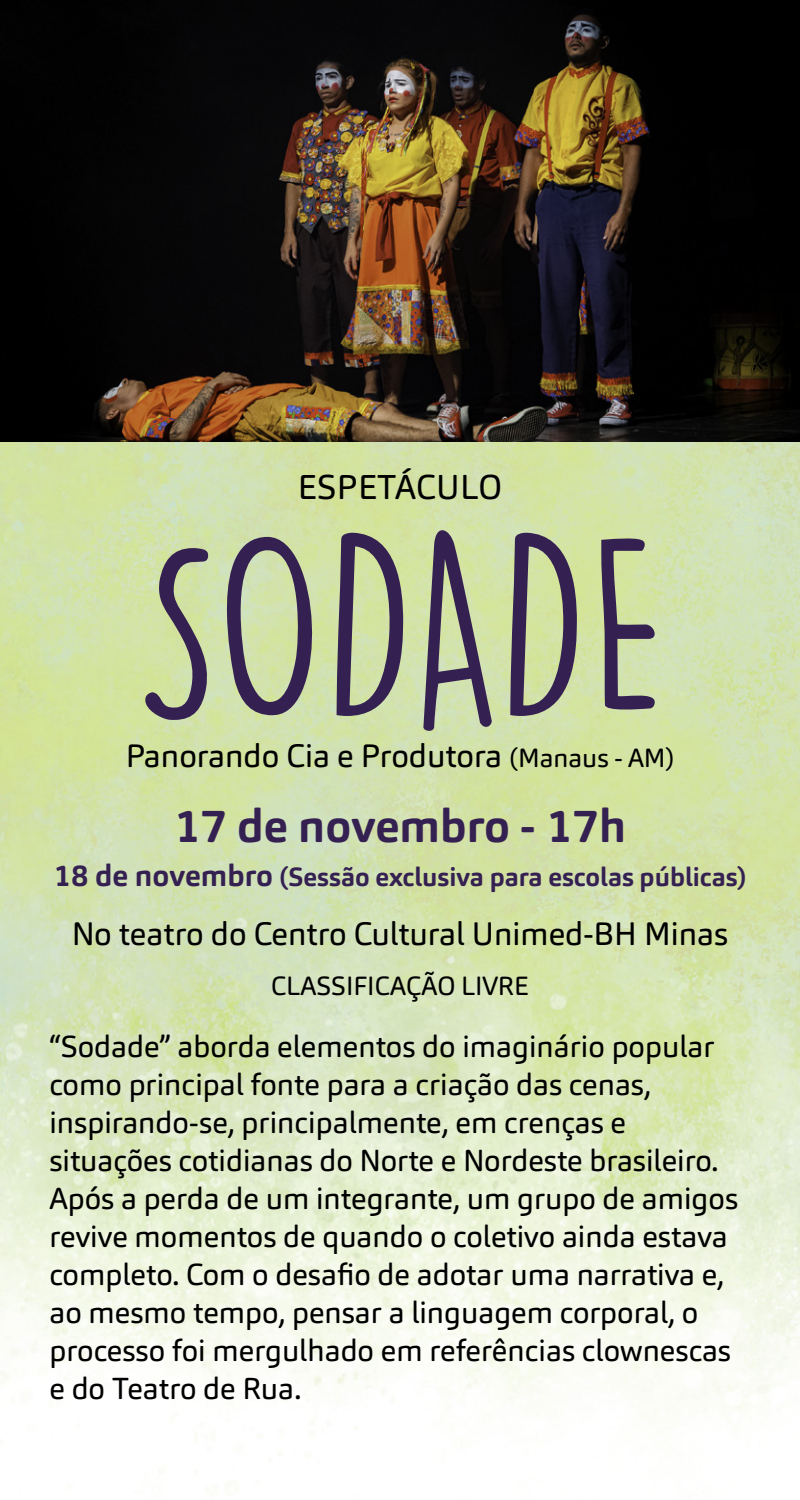
<style>
.page{position:relative;width:800px;height:1500px;background:#fff}
.page>*{position:absolute;margin:0;border:0;box-sizing:border-box;transform-origin:0 0}
.titulo{font:244px "DK Lemon Yellow Sun";letter-spacing:-.02em;color:#352052}
.datas{font:700 46px "Carnas";color:#352052}
.txt9{font:34px "Carnas";color:#000}
.txtos{font:32px "Carnas";color:#000}
.txt9-2{font:30px/38px "Carnas";color:#000}
.datas-2{font:700 26px "Carnas";color:#352052}
.txt9-3{font:26px "Carnas";color:#000}
.s1{font-size:26px}
.s2{font-size:30px}
</style>
<div class="page">
<img style="left:0;top:442px;width:800px;height:1013px">
<img style="left:0;top:0;width:800px;height:442px">
<p class="txt9" style="left:298px;top:466px;width:206px">ESPETÁCULO</p>
<p class="titulo" style="left:133px;top:475px;width:535px">SODADE</p>
<p class="txtos" style="left:126px;top:735px;width:550px">Panorando Cia e Produtora <span class="s1">(Manaus - AM)</span></p>
<p class="datas" style="left:174px;top:797px;width:454px">17 de novembro - 17h</p>
<p class="datas-2" style="left:54px;top:860px;width:694px"><span class="s2">18 de novembro</span> (Sessão exclusiva para escolas públicas)</p>
<p class="txtos" style="left:72px;top:914px;width:658px">No teatro do Centro Cultural Unimed-BH Minas</p>
<p class="txt9-3" style="left:271px;top:970px;width:259px">CLASSIFICAÇÃO LIVRE</p>
<p class="txt9-2" style="left:49px;top:1027px;width:690px">“Sodade” aborda elementos do imaginário popular como principal fonte para a criação das cenas, inspirando-se, principalmente, em crenças e situações cotidianas do Norte e Nordeste brasileiro.<br>Após a perda de um integrante, um grupo de amigos revive momentos de quando o coletivo ainda estava completo. Com o desafio de adotar uma narrativa e, ao mesmo tempo, pensar a linguagem corporal, o processo foi mergulhado em referências clownescas e do Teatro de Rua.</p>
</div>
